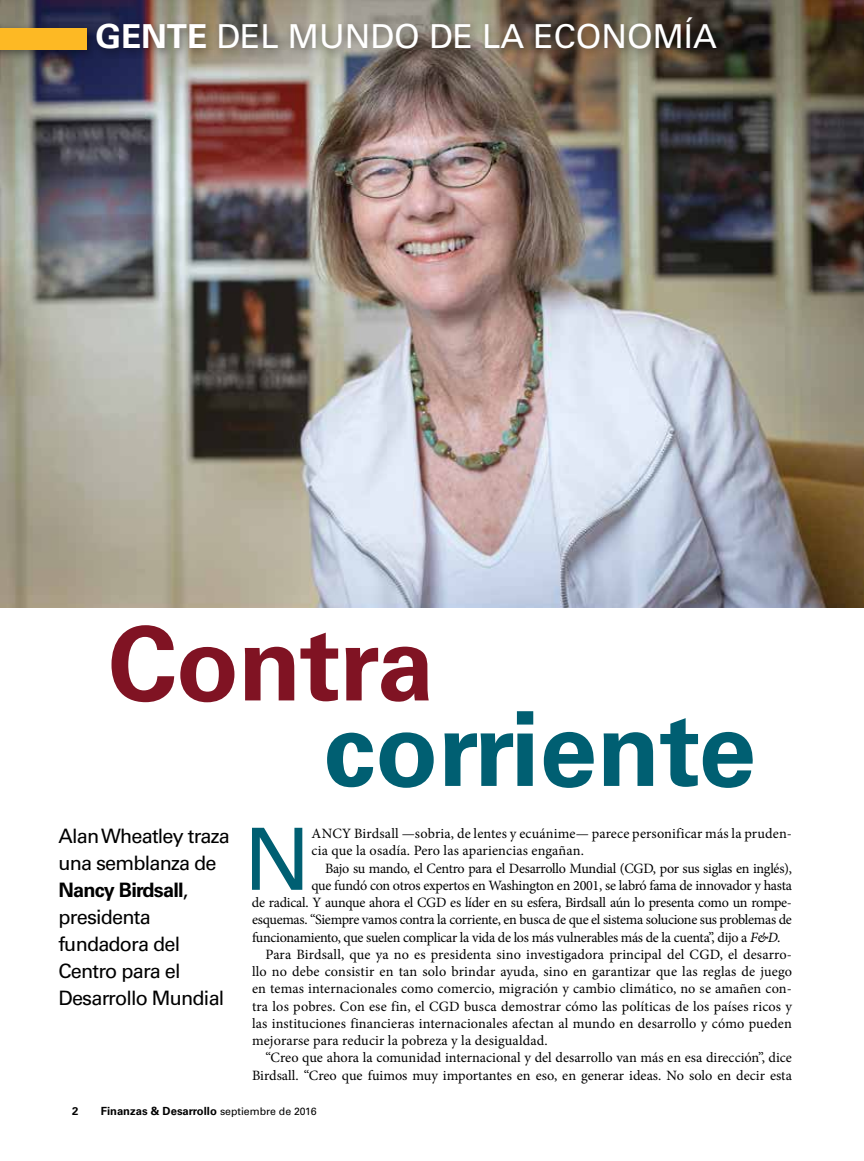
<style>
.page{position:relative;width:864px;height:1161px;background:#fff}
.page>*{position:absolute;margin:0;border:0;box-sizing:border-box;transform-origin:0 0}
.t1{font:700 103.5px "Univers LT Std";color:#005f72}
.t2{font:700 103.5px "Univers LT Std";letter-spacing:-.01em;color:#801323}
.t3{font:85.95px "Univers LT Std";color:#005f72}
.t4{font:33px "Univers LT Std";color:#fff}
.t5{font:19.8px/27px "Univers LT Std";letter-spacing:-.04em;color:#000}
.t6{font:14.25px "Minion Pro";color:#000}
.t7{font:14.25px "Minion Pro";letter-spacing:-.02em;color:#000}
.t8{font:14.25px "Minion Pro";letter-spacing:-.025em;color:#000}
.t9{font:700 11.25px "Univers LT Std";color:#000}
.s1{font-weight:700}
.s2{font-family:"Minion Pro It Capt"}
.s3{font-weight:400;font-size:10.5px}
</style>
<div class="page">
<img style="left:0;top:0;width:864px;height:608px">
<div style="left:0;top:23px;width:97px;height:38px;background:#000;opacity:.4"></div>
<div style="left:0;top:28px;width:86px;height:22px;background:#fdb924"></div>
<div style="left:91px;top:12px;width:636px;height:47px;background:#000;opacity:.4"></div>
<p class="t4" style="left:95px;top:16px;width:623px"><span class="s1">GENTE</span> DEL MUNDO DE LA ECONOMÍA</p>
<p class="t2" style="left:108px;top:603px;width:328px">Contra</p>
<p class="t5" style="left:58px;top:823px;width:173px">Alan Wheatley traza una semblanza de<br><span class="s1">Nancy Birdsall</span>, presidenta fundadora del<br>Centro para el<br>Desarrollo Mundial</p>
<p class="t1" style="left:323px;top:689px;width:434px">corriente</p>
<p class="t3" style="left:244px;top:808px;width:68px">N</p>
<p class="t6" style="left:312px;top:824px;width:482px">ANCY Birdsall —sobria, de lentes y ecuánime— parece personificar más la pruden-</p>
<p class="t6" style="left:312px;top:841px;width:274px">cia que la osadía. Pero las apariencias engañan.</p>
<p class="t7" style="left:325px;top:858px;width:469px">Bajo su mando, el Centro para el Desarrollo Mundial (CGD, por sus siglas en inglés),</p>
<p class="t7" style="left:312px;top:876px;width:482px">que fundó con otros expertos en Washington en 2001, se labró fama de innovador y hasta</p>
<p class="t7" style="left:252px;top:893px;width:542px">de radical. Y aunque ahora el CGD es líder en su esfera, Birdsall aún lo presenta como un rompe-</p>
<p class="t8" style="left:252px;top:910px;width:541px">esquemas. “Siempre vamos contra la corriente, en busca de que el sistema solucione sus problemas de</p>
<p class="t7" style="left:252px;top:927px;width:530px">funcionamiento, que suelen complicar la vida de los más vulnerables más de la cuenta”, dijo a <span class="s2">F&amp;D.</span></p>
<p class="t6" style="left:266px;top:945px;width:528px">Para Birdsall, que ya no es presidenta sino investigadora principal del CGD, el desarro-</p>
<p class="t6" style="left:252px;top:962px;width:542px">llo no debe consistir en tan solo brindar ayuda, sino en garantizar que las reglas de juego</p>
<p class="t6" style="left:252px;top:979px;width:541px">en temas internacionales como comercio, migración y cambio climático, no se amañen con-</p>
<p class="t6" style="left:252px;top:996px;width:542px">tra los pobres. Con ese fin, el CGD busca demostrar cómo las políticas de los países ricos y</p>
<p class="t6" style="left:252px;top:1014px;width:541px">las instituciones financieras internacionales afectan al mundo en desarrollo y cómo pueden</p>
<p class="t6" style="left:252px;top:1031px;width:297px">mejorarse para reducir la pobreza y la desigualdad.</p>
<p class="t6" style="left:266px;top:1048px;width:528px">“Creo que ahora la comunidad internacional y del desarrollo van más en esa dirección”, dice</p>
<p class="t6" style="left:252px;top:1066px;width:541px">Birdsall. “Creo que fuimos muy importantes en eso, en generar ideas. No solo en decir esta</p>
<p class="t9" style="left:72px;top:1105px;width:8px">2</p>
<p class="t9" style="left:101px;top:1105px;width:218px">Finanzas &amp; Desarrollo <span class="s3">septiembre de 2016</span></p>
</div>
